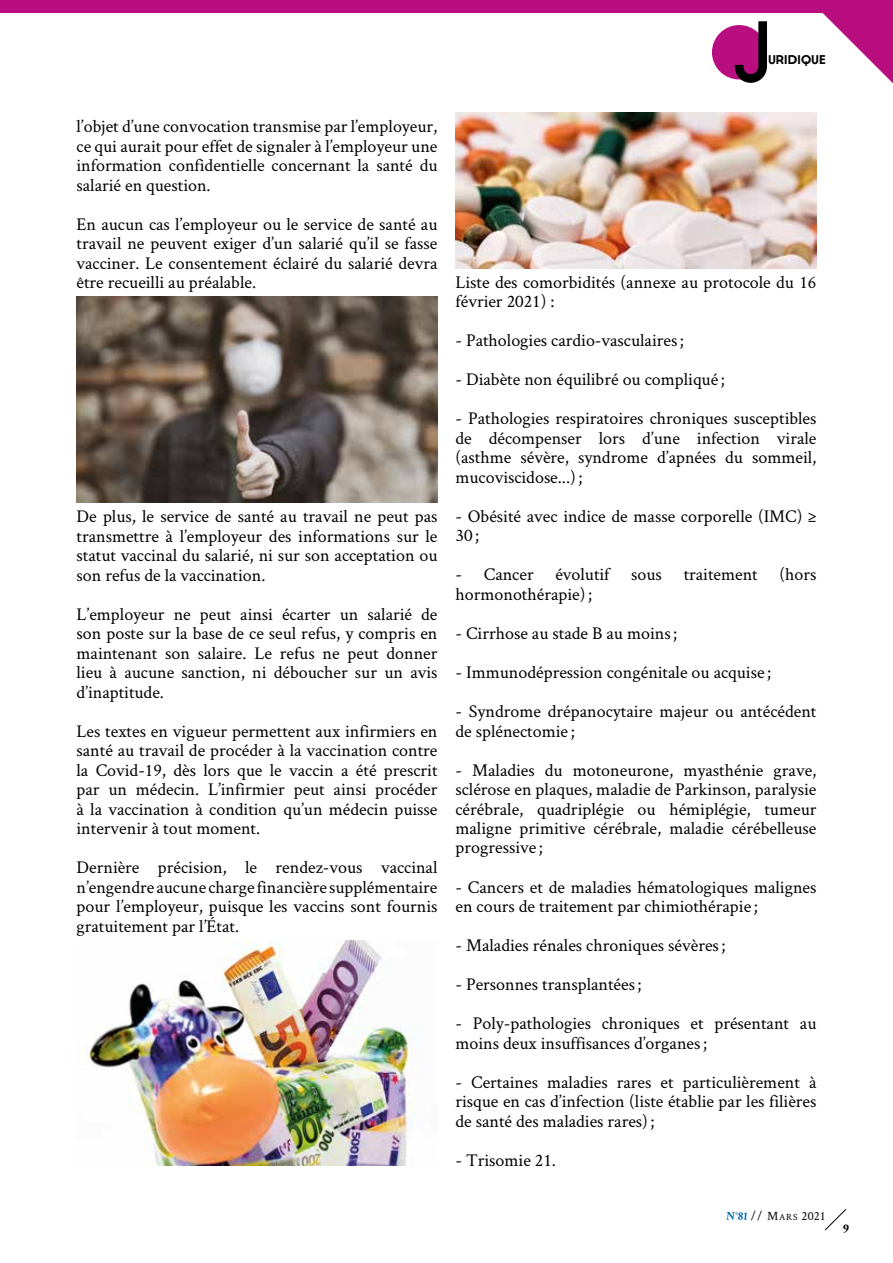
<style>
.page{position:relative;width:893px;height:1263px;background:#fff}
.page>*{position:absolute;margin:0;border:0;box-sizing:border-box;transform-origin:0 0}
.t1{font:18.9px "Cassannet";letter-spacing:-.015em;color:#000}
.t2{font:18px/19.5px "Crimson Text";color:#000;text-align:justify}
.t3{font:700 13.5px "Crimson Text";color:#000}
.t4{font:12.6px "Crimson Text";color:#000}
.s1{font-weight:700;font-size:12px;color:#fff}
.s2{font-style:inherit}
.s3{font-size:9.45px}
</style>
<div class="page">
<svg style="left:825px;top:1209px;width:21px;height:22px"></svg>
<div style="left:712px;top:25px;width:54px;height:54px;background:#b80e80;border-radius:50%"></div>
<svg style="left:735px;top:21px;width:32px;height:62px"></svg>
<svg style="left:822px;top:13px;width:71px;height:71px"></svg>
<div style="left:0;top:0;width:893px;height:13px;background:#b80e80"></div>
<img style="left:77px;top:297px;width:360px;height:205px">
<img style="left:81px;top:940px;width:338px;height:226px">
<img style="left:455px;top:113px;width:361px;height:155px">
<p class="t1" style="left:768px;top:46px;width:60px">uridique</p>
<p class="t2" style="left:77px;top:116px;width:362px">l’objet d’une convocation transmise par l’employeur, ce qui aurait pour effet de signaler à l’employeur une information confidentielle concernant la santé du salarié en question.</p>
<p class="t2" style="left:77px;top:213px;width:362px">En aucun cas l’employeur ou le service de santé au travail ne peuvent exiger d’un salarié qu’il se fasse vacciner. Le consentement éclairé du salarié devra être recueilli au préalable.</p>
<p class="t2" style="left:77px;top:506px;width:362px">De plus, le service de santé au travail ne peut pas transmettre à l’employeur des informations sur le statut vaccinal du salarié, ni sur son acceptation ou son refus de la vaccination.</p>
<p class="t2" style="left:77px;top:603px;width:362px">L’employeur ne peut ainsi écarter un salarié de son poste sur la base de ce seul refus, y compris en maintenant son salaire. Le refus ne peut donner lieu à aucune sanction, ni déboucher sur un avis d’inaptitude.</p>
<p class="t2" style="left:77px;top:720px;width:362px">Les textes en vigueur permettent aux infirmiers en santé au travail de procéder à la vaccination contre la Covid-19, dès lors que le vaccin a été prescrit par un médecin. L’infirmier peut ainsi procéder à la vaccination à condition qu’un médecin puisse intervenir à tout moment.</p>
<p class="t2" style="left:77px;top:857px;width:362px">Dernière précision, le rendez-vous vaccinal n’engendre aucune charge financière supplémentaire pour l’employeur, puisque les vaccins sont fournis gratuitement par l’État.</p>
<p class="t2" style="left:455px;top:272px;width:362px">Liste des comorbidités (annexe au protocole du 16 février 2021) :</p>
<p class="t2" style="left:455px;top:330px;width:230px">- Pathologies cardio-vasculaires;</p>
<p class="t2" style="left:455px;top:369px;width:271px">- Diabète non équilibré ou compliqué ;</p>
<p class="t2" style="left:455px;top:408px;width:362px">- Pathologies respiratoires chroniques susceptibles de décompenser lors d’une infection virale (asthme sévère, syndrome d’apnées du sommeil, mucoviscidose...);</p>
<p class="t2" style="left:455px;top:506px;width:362px">- Obésité avec indice de masse corporelle (IMC) ≥<br>30;</p>
<p class="t2" style="left:455px;top:564px;width:362px">- Cancer évolutif sous traitement (hors hormonothérapie);</p>
<p class="t2" style="left:455px;top:623px;width:223px">- Cirrhose au stade B au moins;</p>
<p class="t2" style="left:455px;top:662px;width:317px">- Immunodépression congénitale ou acquise ;</p>
<p class="t2" style="left:455px;top:701px;width:362px">- Syndrome drépanocytaire majeur ou antécédent de splénectomie ;</p>
<p class="t2" style="left:455px;top:759px;width:362px">- Maladies du motoneurone, myasthénie grave, sclérose en plaques, maladie de Parkinson, paralysie cérébrale, quadriplégie ou hémiplégie, tumeur maligne primitive cérébrale, maladie cérébelleuse progressive ;</p>
<p class="t2" style="left:455px;top:876px;width:362px">- Cancers et de maladies hématologiques malignes en cours de traitement par chimiothérapie ;</p>
<p class="t2" style="left:455px;top:935px;width:271px">- Maladies rénales chroniques sévères;</p>
<p class="t2" style="left:455px;top:974px;width:188px">- Personnes transplantées;</p>
<p class="t2" style="left:455px;top:1013px;width:362px">- Poly-pathologies chroniques et présentant au moins deux insuffisances d’organes;</p>
<p class="t2" style="left:455px;top:1071px;width:362px">- Certaines maladies rares et particulièrement à risque en cas d’infection (liste établie par les filières de santé des maladies rares);</p>
<p class="t2" style="left:455px;top:1149px;width:102px">- Trisomie 21.</p>
<p class="t4" style="left:726px;top:1207px;width:101px"><span class="s1">N°81</span> // <span class="s2">M</span><span class="s3">ARS</span> 2021</p>
<p class="t3" style="left:843px;top:1220px;width:7px">9</p>
</div>
